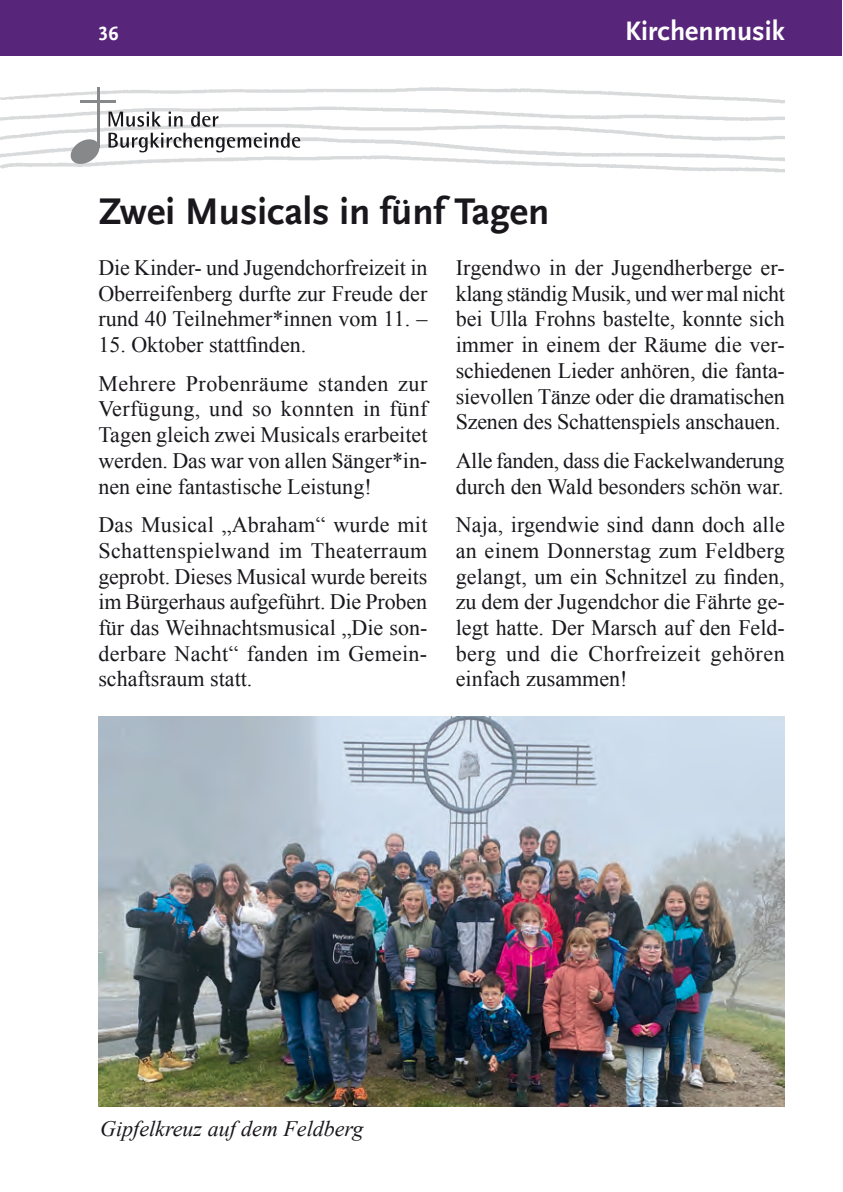
<style>
.page{position:relative;width:843px;height:1192px;background:#fff}
.page>*{position:absolute;margin:0;border:0;box-sizing:border-box;transform-origin:0 0}
.t1{font:700 39px "Scala Sans LF";color:#1a171c}
.t2{font:700 28px "Scala Sans LF";color:#fff}
.t3{font:22px/25.6px "Times New Roman";color:#1a171c;text-align:justify}
.t4{font:22px/38.6px "Times New Roman";letter-spacing:.025em;color:#1a171c}
.t5{font:italic 22px "Times New Roman";color:#1a171c}
.t6{font:700 20px "Scala Sans LF";color:#fff}
</style>
<div class="page">
<div style="left:0;top:0;width:841px;height:55px;background:#572579"></div>
<img style="left:0;top:87px;width:784px;height:86px">
<svg style="left:108px;top:133px;width:192px;height:19px"></svg>
<svg style="left:109px;top:112px;width:52px;height:15px"></svg>
<svg style="left:169px;top:112px;width:14px;height:14px"></svg>
<svg style="left:191px;top:112px;width:27px;height:15px"></svg>
<svg style="left:70px;top:138px;width:31px;height:26px"></svg>
<hr style="left:97px;top:88px;width:2px;height:60px;background:#87888a">
<hr style="left:80px;top:101px;width:36px;height:2px;background:#87888a">
<img style="left:98px;top:716px;width:686px;height:390px">
<p class="t6" style="left:98px;top:23px;width:21px">36</p>
<p class="t2" style="left:625px;top:16px;width:161px">Kirchenmusik</p>
<h1 class="t1" style="left:98px;top:190px;width:452px">Zwei Musicals in fünf Tagen</h1>
<p class="t3" style="left:98px;top:254px;width:330px">Die Kinder- und Jugendchorfreizeit in Oberreifenberg durfte zur Freude der rund 40 Teilnehmer*innen vom 11. ‒</p>
<p class="t4" style="left:98px;top:325px;width:330px">15. Oktober stattfinden.<br>Mehrere Probenräume standen zur</p>
<p class="t3" style="left:98px;top:396px;width:330px">Verfügung, und so konnten in fünf Tagen gleich zwei Musicals erarbeitet werden. Das war von allen Sänger*in&shy;nen eine fantastische Leistung!</p>
<p class="t3" style="left:98px;top:511px;width:330px">Das Musical „Abraham“ wurde mit Schattenspielwand im Theaterraum geprobt. Dieses Musical wurde bereits im Bürgerhaus aufgeführt. Die Proben für das Weihnachtsmusical „Die son&shy;derbare Nacht“ fanden im Gemein&shy;schaftsraum statt.</p>
<p class="t3" style="left:455px;top:254px;width:330px">Irgendwo in der Jugendherberge er&shy;klang ständig Musik, und wer mal nicht bei Ulla Frohns bastelte, konnte sich immer in einem der Räume die ver&shy;schiedenen Lieder anhören, die fanta&shy;sievollen Tänze oder die dramatischen Szenen des Schattenspiels anschauen.</p>
<p class="t3" style="left:455px;top:447px;width:330px">Alle fanden, dass die Fackelwanderung durch den Wald besonders schön war.</p>
<p class="t3" style="left:455px;top:511px;width:330px">Naja, irgendwie sind dann doch alle an einem Donnerstag zum Feldberg gelangt, um ein Schnitzel zu finden, zu dem der Jugendchor die Fährte ge&shy;legt hatte. Der Marsch auf den Feld&shy;berg und die Chorfreizeit gehören einfach zusammen!</p>
<p class="t5" style="left:100px;top:1113px;width:264px">Gipfelkreuz auf dem Feldberg</p>
</div>
